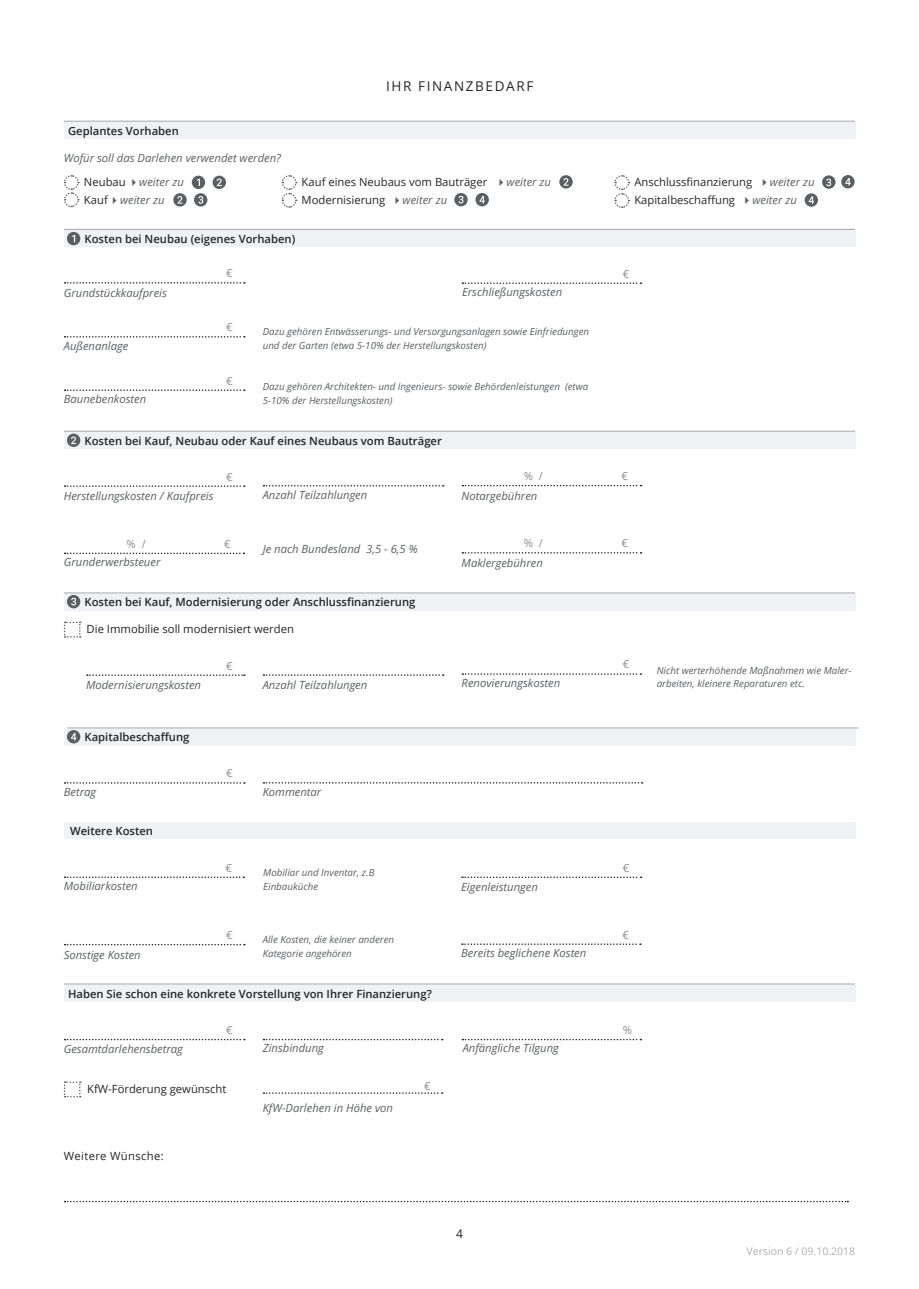
<style>
.page{position:relative;width:919px;height:1289px;background:#fff}
.page>*{position:absolute;margin:0;border:0;box-sizing:border-box;transform-origin:0 0}
.t1{font:13.5px "Open Sans";letter-spacing:.12em;color:#252627}
.t2{font:12px "Open Sans";color:#252627}
.t3{font:italic 11.25px/24.3px "Open Sans";color:#5c5f62}
.t4{font:600 11.25px "Open Sans";color:#252627}
.t5{font:11.25px/18px "Open Sans";color:#252627}
.t6{font:11.25px "Open Sans";color:#909094}
.t7{font:11.25px "Open Sans";letter-spacing:.03em;color:#252627}
.t8{font:10.5px "Open Sans";color:#afafb3}
.t9{font:italic 9.75px/13.5px "Open Sans";color:#5c5f62}
.s1{font-style:normal;color:#252627}
</style>
<div class="page">
<div style="left:64px;top:984px;width:791px;height:17px;background:#eff1f4"></div>
<div style="left:64px;top:230px;width:791px;height:17px;background:#eff1f4"></div>
<div style="left:64px;top:432px;width:791px;height:16px;background:#eff1f4"></div>
<div style="left:64px;top:593px;width:791px;height:17px;background:#eff1f4"></div>
<div style="left:64px;top:822px;width:791px;height:17px;background:#eff1f4"></div>
<svg style="left:281px;top:175px;width:16px;height:33px"></svg>
<svg style="left:614px;top:175px;width:16px;height:33px"></svg>
<svg style="left:263px;top:1038px;width:179px;height:2px"></svg>
<svg style="left:65px;top:1038px;width:180px;height:2px"></svg>
<svg style="left:65px;top:1200px;width:783px;height:2px"></svg>
<svg style="left:462px;top:1038px;width:179px;height:2px"></svg>
<svg style="left:462px;top:282px;width:179px;height:2px"></svg>
<svg style="left:87px;top:674px;width:158px;height:2px"></svg>
<svg style="left:462px;top:876px;width:179px;height:2px"></svg>
<svg style="left:65px;top:485px;width:180px;height:2px"></svg>
<svg style="left:65px;top:282px;width:180px;height:1px"></svg>
<svg style="left:65px;top:876px;width:179px;height:2px"></svg>
<svg style="left:462px;top:943px;width:179px;height:1px"></svg>
<svg style="left:65px;top:336px;width:180px;height:1px"></svg>
<svg style="left:65px;top:389px;width:180px;height:2px"></svg>
<svg style="left:65px;top:552px;width:179px;height:2px"></svg>
<svg style="left:462px;top:485px;width:179px;height:1px"></svg>
<svg style="left:462px;top:552px;width:179px;height:1px"></svg>
<svg style="left:263px;top:1092px;width:179px;height:1px"></svg>
<svg style="left:64px;top:1081px;width:17px;height:16px"></svg>
<svg style="left:64px;top:621px;width:17px;height:16px"></svg>
<svg style="left:822px;top:175px;width:13px;height:14px"></svg>
<svg style="left:826px;top:179px;width:5px;height:7px"></svg>
<svg style="left:559px;top:175px;width:13px;height:13px"></svg>
<svg style="left:563px;top:178px;width:5px;height:8px"></svg>
<div style="left:192px;top:176px;width:13px;height:13px;background:#5c5f62;border-radius:50%"></div>
<svg style="left:197px;top:179px;width:3px;height:7px"></svg>
<svg style="left:67px;top:232px;width:13px;height:13px"></svg>
<svg style="left:67px;top:433px;width:13px;height:14px"></svg>
<svg style="left:71px;top:436px;width:5px;height:8px"></svg>
<div style="left:67px;top:595px;width:13px;height:13px;background:#5c5f62;border-radius:50%"></div>
<svg style="left:71px;top:598px;width:5px;height:7px"></svg>
<svg style="left:65px;top:943px;width:180px;height:2px"></svg>
<hr style="left:64px;top:229px;width:791px;height:1px;background:#a4a4a8">
<hr style="left:64px;top:431px;width:791px;height:1px;background:#a4a4a8">
<hr style="left:64px;top:592px;width:791px;height:1px;background:#a4a4a8">
<hr style="left:64px;top:983px;width:791px;height:1px;background:#a4a4a8">
<div style="left:64px;top:122px;width:791px;height:17px;background:#eff1f4"></div>
<hr style="left:64px;top:121px;width:791px;height:1px;background:#a4a4a8">
<svg style="left:462px;top:673px;width:179px;height:1px"></svg>
<svg style="left:212px;top:176px;width:14px;height:13px"></svg>
<svg style="left:217px;top:178px;width:5px;height:8px"></svg>
<svg style="left:64px;top:175px;width:16px;height:33px"></svg>
<div style="left:194px;top:193px;width:13px;height:13px;background:#5c5f62;border-radius:50%"></div>
<svg style="left:198px;top:196px;width:5px;height:8px"></svg>
<svg style="left:173px;top:193px;width:14px;height:13px"></svg>
<svg style="left:177px;top:196px;width:5px;height:8px"></svg>
<svg style="left:454px;top:193px;width:13px;height:13px"></svg>
<svg style="left:458px;top:196px;width:5px;height:7px"></svg>
<svg style="left:263px;top:485px;width:180px;height:1px"></svg>
<svg style="left:263px;top:674px;width:180px;height:2px"></svg>
<div style="left:64px;top:728px;width:791px;height:17px;background:#eff1f4"></div>
<svg style="left:65px;top:782px;width:180px;height:1px"></svg>
<div style="left:67px;top:730px;width:13px;height:13px;background:#5c5f62;border-radius:50%"></div>
<svg style="left:71px;top:733px;width:5px;height:7px"></svg>
<hr style="left:67px;top:727px;width:791px;height:1px;background:#a4a4a8">
<div style="left:804px;top:193px;width:14px;height:14px;background:#5c5f62;border-radius:50%"></div>
<svg style="left:808px;top:196px;width:6px;height:8px"></svg>
<svg style="left:263px;top:782px;width:379px;height:1px"></svg>
<div style="left:841px;top:175px;width:13px;height:13px;background:#5c5f62;border-radius:50%"></div>
<svg style="left:845px;top:178px;width:5px;height:7px"></svg>
<div style="left:475px;top:193px;width:14px;height:13px;background:#5c5f62;border-radius:50%"></div>
<svg style="left:479px;top:196px;width:6px;height:7px"></svg>
<p class="t4" style="left:68px;top:123px;width:112px">Geplantes Vorhaben</p>
<p class="t3" style="left:84px;top:145px;width:198px;text-indent:-20px">Wofür soll das Darlehen verwendet werden?<br><span class="s1">Neubau</span> ✔weiter zu</p>
<p class="t3" style="left:84px;top:187px;width:82px"><span class="s1">Kauf</span>✔weiter zu</p>
<p class="t1" style="left:386px;top:77px;width:149px">IHR FINANZBEDARF</p>
<p class="t5" style="left:301px;top:172px;width:187px">Kauf eines Neubaus vom Bauträger<br>Modernisierung</p>
<p class="t3" style="left:391px;top:187px;width:57px">✔weiter zu</p>
<p class="t5" style="left:634px;top:172px;width:119px">Anschlussfinanzierung<br>Kapitalbeschaffung</p>
<p class="t3" style="left:495px;top:169px;width:57px">✔weiter zu</p>
<p class="t3" style="left:758px;top:169px;width:57px">✔weiter zu</p>
<p class="t3" style="left:741px;top:187px;width:57px">✔weiter zu</p>
<p class="t4" style="left:84px;top:231px;width:212px">Kosten bei Neubau (eigenes Vorhaben)</p>
<p class="t3" style="left:64px;top:280px;width:105px">Grundstückkaufpreis</p>
<p class="t3" style="left:64px;top:333px;width:66px">Außenanlage</p>
<p class="t3" style="left:64px;top:386px;width:84px">Baunebenkosten</p>
<p class="t6" style="left:226px;top:265px;width:8px">€</p>
<p class="t6" style="left:226px;top:319px;width:8px">€</p>
<p class="t6" style="left:226px;top:373px;width:8px">€</p>
<p class="t3" style="left:462px;top:279px;width:102px">Erschließungskosten</p>
<p class="t9" style="left:263px;top:325px;width:328px">Dazu gehören Entwässerungs- und Versorgungsanlagen sowie Einfriedungen und der Garten (etwa 5-10% der Herstellungskosten)</p>
<p class="t9" style="left:263px;top:379px;width:327px">Dazu gehören Architekten- und Ingenieurs- sowie Behördenleistungen (etwa<br>5-10% der Herstellungskosten)</p>
<p class="t4" style="left:84px;top:433px;width:359px">Kosten bei Kauf, Neubau oder Kauf eines Neubaus vom Bauträger</p>
<p class="t3" style="left:64px;top:483px;width:151px">Herstellungskosten / Kaufpreis</p>
<p class="t6" style="left:226px;top:469px;width:8px">€</p>
<p class="t6" style="left:127px;top:536px;width:21px">% /</p>
<p class="t3" style="left:64px;top:549px;width:98px">Grunderwerbsteuer</p>
<p class="t6" style="left:224px;top:536px;width:8px">€</p>
<p class="t3" style="left:263px;top:482px;width:106px">Anzahl Teilzahlungen</p>
<p class="t3" style="left:263px;top:536px;width:156px">Je nach Bundesland 3,5 - 6,5 %</p>
<p class="t4" style="left:84px;top:594px;width:332px">Kosten bei Kauf, Modernisierung oder Anschlussfinanzierung</p>
<p class="t5" style="left:87px;top:620px;width:209px">Die Immobilie soll modernisiert werden</p>
<p class="t3" style="left:86px;top:672px;width:116px">Modernisierungskosten</p>
<p class="t4" style="left:84px;top:729px;width:106px">Kapitalbeschaffung</p>
<p class="t3" style="left:64px;top:780px;width:34px">Betrag</p>
<p class="t4" style="left:70px;top:823px;width:85px">Weitere Kosten</p>
<p class="t3" style="left:64px;top:873px;width:75px">Mobiliarkosten</p>
<p class="t3" style="left:64px;top:942px;width:78px">Sonstige Kosten</p>
<p class="t6" style="left:226px;top:657px;width:8px">€</p>
<p class="t6" style="left:226px;top:765px;width:8px">€</p>
<p class="t6" style="left:225px;top:859px;width:8px">€</p>
<p class="t6" style="left:226px;top:927px;width:8px">€</p>
<p class="t3" style="left:263px;top:672px;width:106px">Anzahl Teilzahlungen</p>
<p class="t3" style="left:263px;top:779px;width:60px">Kommentar</p>
<p class="t9" style="left:263px;top:865px;width:113px">Mobiliar und Inventar, z.B<br>Einbauküche</p>
<p class="t9" style="left:263px;top:932px;width:133px">Alle Kosten, die keiner anderen<br>Kategorie angehören</p>
<p class="t4" style="left:68px;top:985px;width:365px">Haben Sie schon eine konkrete Vorstellung von Ihrer Finanzierung?</p>
<p class="t6" style="left:523px;top:468px;width:21px">% /</p>
<p class="t3" style="left:461px;top:483px;width:77px">Notargebühren</p>
<p class="t6" style="left:523px;top:535px;width:21px">% /</p>
<p class="t3" style="left:461px;top:550px;width:83px">Maklergebühren</p>
<p class="t3" style="left:461px;top:670px;width:100px">Renovierungskosten</p>
<p class="t3" style="left:461px;top:874px;width:78px">Eigenleistungen</p>
<p class="t3" style="left:461px;top:940px;width:127px">Bereits beglichene Kosten</p>
<p class="t6" style="left:623px;top:266px;width:8px">€</p>
<p class="t6" style="left:621px;top:468px;width:8px">€</p>
<p class="t6" style="left:621px;top:535px;width:8px">€</p>
<p class="t6" style="left:622px;top:656px;width:8px">€</p>
<p class="t6" style="left:623px;top:859px;width:8px">€</p>
<p class="t6" style="left:622px;top:926px;width:8px">€</p>
<p class="t6" style="left:226px;top:1022px;width:8px">€</p>
<p class="t6" style="left:622px;top:1022px;width:11px">%</p>
<p class="t3" style="left:64px;top:1036px;width:120px">Gesamtdarlehensbetrag</p>
<p class="t3" style="left:263px;top:1035px;width:63px">Zinsbindung</p>
<p class="t3" style="left:462px;top:1035px;width:98px">Anfängliche Tilgung</p>
<p class="t5" style="left:87px;top:1079px;width:141px">KfW-Förderung gewünscht</p>
<p class="t6" style="left:424px;top:1078px;width:8px">€</p>
<p class="t7" style="left:64px;top:1148px;width:101px">Weitere Wünsche:</p>
<p class="t3" style="left:263px;top:1095px;width:132px">KfW-Darlehen in Höhe von</p>
<p class="t9" style="left:656px;top:663px;width:196px">Nicht werterhöhende Maßnahmen wie Maler&shy;arbeiten, kleinere Reparaturen etc.</p>
<p class="t2" style="left:456px;top:1224px;width:8px">4</p>
<p class="t8" style="left:746px;top:1243px;width:110px">Version 6 / 09.10.2018</p>
</div>
